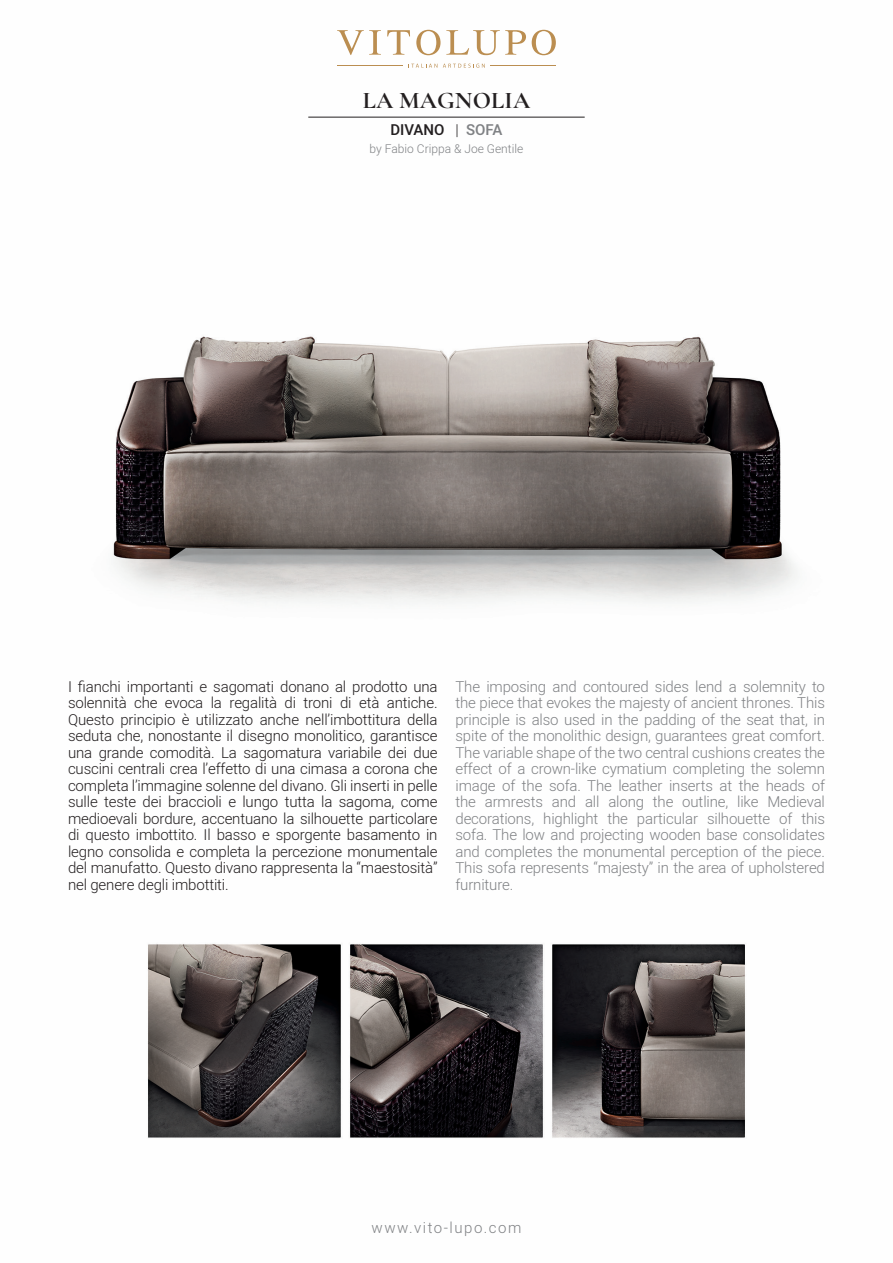
<style>
.page{position:relative;width:893px;height:1263px;background:#fff}
.page>*{position:absolute;margin:0;border:0;box-sizing:border-box;transform-origin:0 0}
.t1{font:700 24px "Cormorant Garamond";letter-spacing:.01em;color:#231f20}
.t2{font:300 15px/16.5px "Heebo";letter-spacing:-.01em;color:#231f20;text-align:justify}
.t3{font:300 15px/16.5px "Heebo";letter-spacing:-.01em;color:#808285;text-align:justify}
.t4{font:300 15px "Heebo";letter-spacing:.1em;color:#808285}
.t5{font:500 15px "Heebo";color:#231f20}
.t6{font:300 12px "Heebo";color:#808285}
.s1{font-weight:300}
.s2{color:#808285}
</style>
<div class="page">
<img style="left:112px;top:29px;width:685px;height:1109px">
<hr style="left:337px;top:66px;width:65px;height:1px;background:#bb8e51">
<hr style="left:491px;top:66px;width:65px;height:1px;background:#bb8e51">
<svg style="left:409px;top:64px;width:28px;height:4px"></svg>
<svg style="left:443px;top:64px;width:42px;height:4px"></svg>
<svg style="left:387px;top:30px;width:23px;height:25px"></svg>
<svg style="left:337px;top:30px;width:44px;height:25px"></svg>
<svg style="left:446px;top:30px;width:80px;height:25px"></svg>
<svg style="left:532px;top:30px;width:24px;height:25px"></svg>
<svg style="left:416px;top:30px;width:24px;height:25px"></svg>
<hr style="left:308px;top:117px;width:277px;height:1px;background:#231f20">
<h1 class="t1" style="left:363px;top:86px;width:169px">LA MAGNOLIA</h1>
<p class="t5" style="left:390px;top:120px;width:113px">DIVANO <span class="s1">|</span> <span class="s2">SOFA</span></p>
<p class="t6" style="left:370px;top:140px;width:155px">by Fabio Crippa &amp; Joe Gentile</p>
<p class="t2" style="left:68px;top:678px;width:371px">I fianchi importanti e sagomati donano al prodotto una solennità che evoca la regalità di troni di età antiche.<br>Questo principio è utilizzato anche nell’imbottitura della seduta che, nonostante il disegno monolitico, garantisce una grande comodità. La sagomatura variabile dei due cuscini centrali crea l’effetto di una cimasa a corona che completa l’immagine solenne del divano. Gli inserti in pelle sulle teste dei braccioli e lungo tutta la sagoma, come medioevali bordure, accentuano la silhouette particolare di questo imbottito. Il basso e sporgente basamento in legno consolida e completa la percezione monumentale del manufatto. Questo divano rappresenta la “maestosità” nel genere degli imbottiti.</p>
<p class="t3" style="left:455px;top:678px;width:371px">The imposing and contoured sides lend a solemnity to the piece that evokes the majesty of ancient thrones. This principle is also used in the padding of the seat that, in spite of the monolithic design, guarantees great comfort.<br>The variable shape of the two central cushions creates the effect of a crown-like cymatium completing the solemn image of the sofa. The leather inserts at the heads of the armrests and all along the outline, like Medieval decorations, highlight the particular silhouette of this sofa. The low and projecting wooden base consolidates and completes the monumental perception of the piece.<br>This sofa represents “majesty” in the area of upholstered furniture.</p>
<p class="t4" style="left:371px;top:1217px;width:151px">www.vito-lupo.com</p>
</div>
